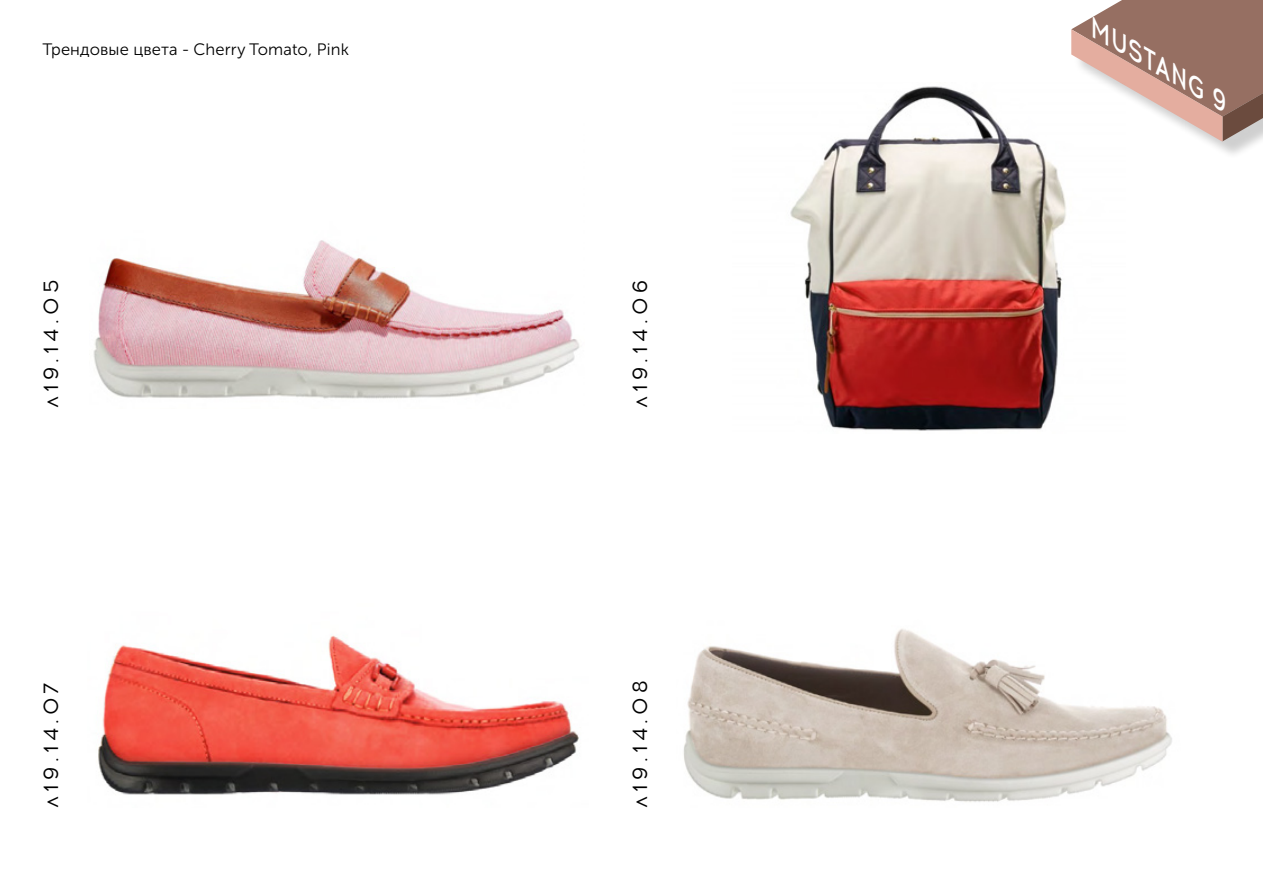
<style>
.page{position:relative;width:1263px;height:893px;background:#fff}
.page>*{position:absolute;margin:0;border:0;box-sizing:border-box;transform-origin:0 0}
.t1{font:italic 500 25.5px "Acrom";color:#fff}
.t2{font:21px "Acrom";letter-spacing:.2em;color:#000}
.t3{font:16.5px "Museo Sans Cyrl 300";letter-spacing:.01em;color:#000}
</style>
<div class="page">
<div style="left:1073px;top:0;width:190px;height:160px;background:#000;opacity:.19"></div>
<svg style="left:1071px;top:0;width:192px;height:142px;background:#b49389"></svg>
<img style="left:98px;top:635px;width:481px;height:160px">
<img style="left:93px;top:240px;width:487px;height:159px">
<img style="left:790px;top:83px;width:335px;height:348px">
<img style="left:683px;top:629px;width:489px;height:173px">
<p class="t3" style="left:43px;top:40px;width:308px">Трендовые цвета - Cherry Tomato, Pink</p>
<p class="t2" style="left:38px;top:408px;width:130px;rotate:-90deg">л19.14.05</p>
<p class="t2" style="left:626px;top:408px;width:129px;rotate:-90deg">л19.14.06</p>
<p class="t2" style="left:38px;top:808px;width:127px;rotate:-90deg">л19.14.07</p>
<p class="t2" style="left:626px;top:808px;width:129px;rotate:-90deg">л19.14.08</p>
<p class="t1" style="left:1104px;top:13px;width:158px;rotate:30deg">MUSTANG 9</p>
</div>
